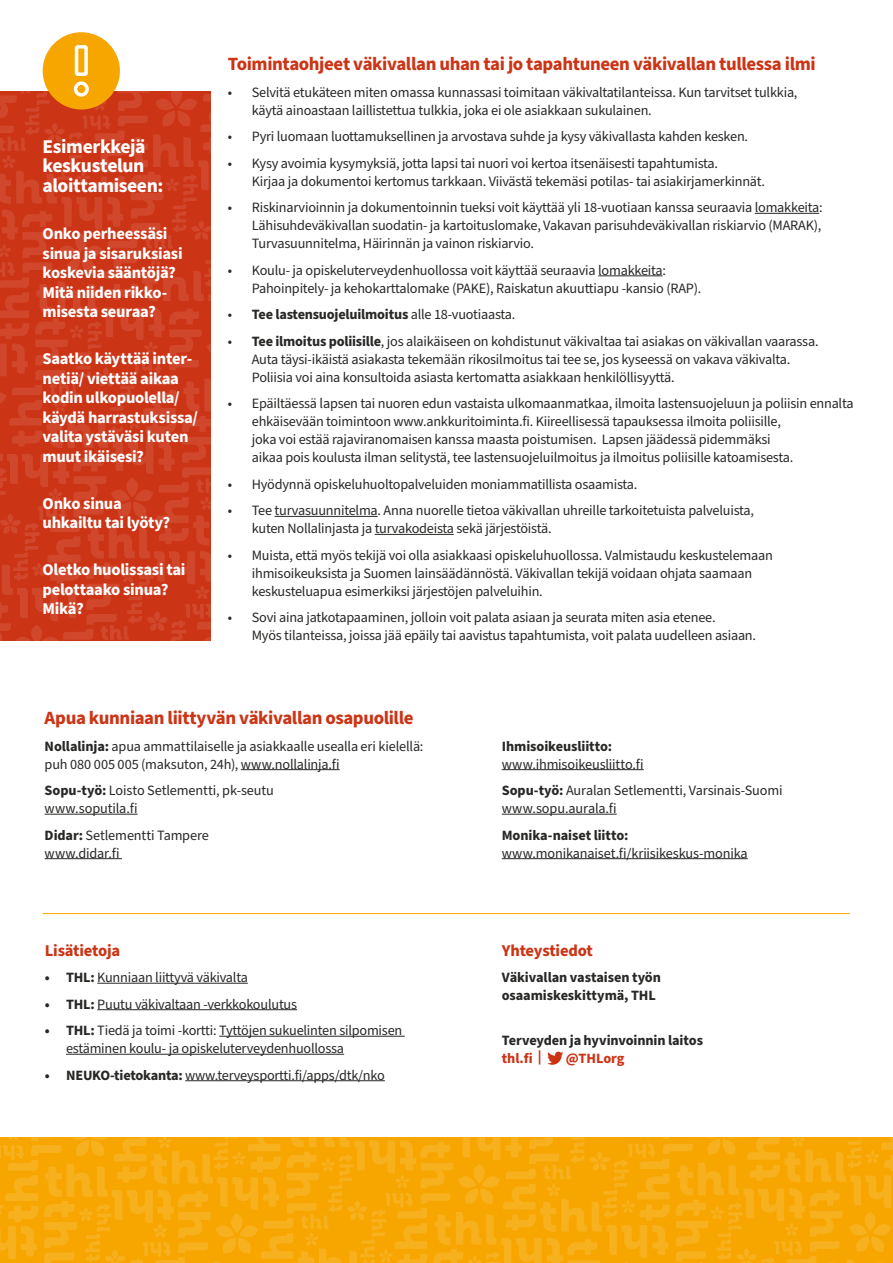
<style>
.page{position:relative;width:893px;height:1263px;background:#fff}
.page>*{position:absolute;margin:0;border:0;box-sizing:border-box;transform-origin:0 0}
.NOSTO{font:700 19.5px/19.5px "Source Sans Pro";letter-spacing:-.02em;color:#fff}
.OTSIKKO_2_-_punainen{font:700 18.75px "Source Sans Pro";letter-spacing:-.02em;color:#cc3416}
.NOSTO-2{font:700 16.5px/19.5px "Source Sans Pro";letter-spacing:-.02em;color:#fff}
.LISÄTIETOJA_JA_YHTEY{font:700 16.5px "Source Sans Pro";letter-spacing:-.01em;color:#cc3416}
.LEIPÄTEKSTI{font:14.25px/18px "Source Sans Pro";letter-spacing:-.015em;color:#282827}
.LEIPÄTEKSTI-2{font:700 14.25px/18px "Source Sans Pro";letter-spacing:-.01em;color:#282827}
.LEIPÄTEKSTI-3{font:700 14.25px "Source Sans Pro";letter-spacing:-.01em;color:#cc3416}
.s1{font-weight:400}
.s2{font-weight:700}
.s3{color:#cc3416}
</style>
<div class="page">
<svg style="left:0;top:1137px;width:893px;height:126px;background:#f7a90a"></svg>
<hr style="left:97px;top:983px;width:151px;height:1px;background:#282827">
<hr style="left:97px;top:1009px;width:200px;height:1px;background:#282827">
<hr style="left:219px;top:1036px;width:186px;height:1px;background:#282827">
<hr style="left:66px;top:1054px;width:278px;height:1px;background:#282827">
<hr style="left:185px;top:1080px;width:200px;height:1px;background:#282827">
<svg style="left:547px;top:1051px;width:16px;height:14px"></svg>
<hr style="left:43px;top:913px;width:807px;height:1px;background:#f7a600">
<svg style="left:0;top:91px;width:210px;height:549px;background:#cd3a1d"></svg>
<div style="left:43px;top:32px;width:77px;height:77px;background:#f7a600;border-radius:50%"></div>
<svg style="left:74px;top:45px;width:14px;height:31px"></svg>
<div style="left:74px;top:81px;width:15px;height:16px;border:3px solid #fff;border-radius:50%"></div>
<hr style="left:755px;top:213px;width:64px;height:1px;background:#282827">
<hr style="left:598px;top:275px;width:65px;height:1px;background:#282827">
<hr style="left:275px;top:516px;width:103px;height:1px;background:#282827">
<hr style="left:375px;top:534px;width:79px;height:1px;background:#282827">
<hr style="left:241px;top:769px;width:99px;height:1px;background:#282827">
<hr style="left:45px;top:814px;width:93px;height:1px;background:#282827">
<hr style="left:45px;top:858px;width:77px;height:1px;background:#282827">
<hr style="left:502px;top:769px;width:142px;height:1px;background:#282827">
<hr style="left:502px;top:814px;width:115px;height:1px;background:#282827">
<hr style="left:502px;top:858px;width:246px;height:1px;background:#282827">
<p class="NOSTO" style="left:43px;top:137px;width:122px">Esimerkkejä keskustelun aloittamiseen:</p>
<p class="NOSTO-2" style="left:43px;top:224px;width:142px">Onko perheessäsi sinua ja sisaruksiasi koskevia sääntöjä?<br>Mitä niiden rikko&shy;misesta seuraa?</p>
<p class="NOSTO-2" style="left:43px;top:349px;width:157px">Saatko käyttää inter&shy;netiä/ viettää aikaa kodin ulkopuolella/ käydä harrastuksissa/ valita ystäväsi kuten muut ikäisesi?</p>
<p class="NOSTO-2" style="left:43px;top:494px;width:129px">Onko sinua uhkailtu tai lyöty?</p>
<p class="NOSTO-2" style="left:43px;top:561px;width:144px">Oletko huolissasi tai pelottaako sinua?<br>Mikä?</p>
<h2 class="OTSIKKO_2_-_punainen" style="left:228px;top:51px;width:589px">Toimintaohjeet väkivallan uhan tai jo tapahtuneen väkivallan tullessa ilmi</h2>
<p class="LEIPÄTEKSTI" style="left:252px;top:83px;width:547px;text-indent:-24px">• Selvitä etukäteen miten omassa kunnassasi toimitaan väkivaltatilanteissa. Kun tarvitset tulkkia, käytä ainoastaan laillistettua tulkkia, joka ei ole asiakkaan sukulainen.</p>
<p class="LEIPÄTEKSTI" style="left:228px;top:128px;width:522px">• Pyri luomaan luottamuksellinen ja arvostava suhde ja kysy väkivallasta kahden kesken.</p>
<p class="LEIPÄTEKSTI" style="left:252px;top:154px;width:515px;text-indent:-24px">• Kysy avoimia kysymyksiä, jotta lapsi tai nuori voi kertoa itsenäisesti tapahtumista.<br>Kirjaa ja dokumentoi kertomus tarkkaan. Viivästä tekemäsi potilas- tai asiakirjamerkinnät.</p>
<p class="LEIPÄTEKSTI" style="left:252px;top:199px;width:572px;text-align:justify;text-indent:-24px">• Riskinarvioinnin ja dokumentoinnin tueksi voit käyttää yli 18-vuotiaan kanssa seuraavia lomakkeita:<br>Lähisuhdeväkivallan suodatin- ja kartoituslomake, Vakavan parisuhdeväkivallan riskiarvio (MARAK), Turvasuunnitelma, Häirinnän ja vainon riskiarvio.</p>
<p class="LEIPÄTEKSTI" style="left:252px;top:261px;width:451px;text-indent:-24px">• Koulu- ja opiskeluterveydenhuollossa voit käyttää seuraavia lomakkeita:<br>Pahoinpitely- ja kehokarttalomake (PAKE), Raiskatun akuuttiapu -kansio (RAP).</p>
<p class="LEIPÄTEKSTI-2" style="left:228px;top:306px;width:289px"><span class="s1">•</span> Tee lastensuojeluilmoitus <span class="s1">alle 18-vuotiaasta.</span></p>
<p class="LEIPÄTEKSTI" style="left:252px;top:332px;width:568px;text-indent:-24px">• <span class="s2">Tee ilmoitus poliisille</span>, jos alaikäiseen on kohdistunut väkivaltaa tai asiakas on väkivallan vaarassa.<br>Auta täysi-ikäistä asiakasta tekemään rikosilmoitus tai tee se, jos kyseessä on vakava väkivalta.<br>Poliisia voi aina konsultoida asiasta kertomatta asiakkaan henkilöllisyyttä.</p>
<p class="LEIPÄTEKSTI" style="left:252px;top:395px;width:603px;text-indent:-24px">• Epäiltäessä lapsen tai nuoren edun vastaista ulkomaanmatkaa, ilmoita lastensuojeluun ja poliisin ennalta ehkäisevään toimintoon www.ankkuritoiminta.fi. Kiireellisessä tapauksessa ilmoita poliisille,<br>joka voi estää rajaviranomaisen kanssa maasta poistumisen. Lapsen jäädessä pidemmäksi<br>aikaa pois koulusta ilman selitystä, tee lastensuojeluilmoitus ja ilmoitus poliisille katoamisesta.</p>
<p class="LEIPÄTEKSTI" style="left:228px;top:475px;width:411px">• Hyödynnä opiskeluhuoltopalveluiden moniammatillista osaamista.</p>
<p class="LEIPÄTEKSTI" style="left:252px;top:502px;width:504px;text-indent:-24px">• Tee turvasuunnitelma. Anna nuorelle tietoa väkivallan uhreille tarkoitetuista palveluista, kuten Nollalinjasta ja turvakodeista sekä järjestöistä.</p>
<p class="LEIPÄTEKSTI" style="left:252px;top:546px;width:523px;text-indent:-24px">• Muista, että myös tekijä voi olla asiakkaasi opiskeluhuollossa. Valmistaudu keskustelemaan ihmisoikeuksista ja Suomen lainsäädännöstä. Väkivallan tekijä voidaan ohjata saamaan keskusteluapua esimerkiksi järjestöjen palveluihin.</p>
<p class="LEIPÄTEKSTI" style="left:252px;top:609px;width:506px;text-indent:-24px">• Sovi aina jatkotapaaminen, jolloin voit palata asiaan ja seurata miten asia etenee.<br>Myös tilanteissa, joissa jää epäily tai aavistus tapahtumista, voit palata uudelleen asiaan.</p>
<h2 class="OTSIKKO_2_-_punainen" style="left:45px;top:705px;width:370px">Apua kunniaan liittyvän väkivallan osapuolille</h2>
<p class="LEIPÄTEKSTI" style="left:45px;top:737px;width:380px"><span class="s2">Nollalinja:</span> apua ammattilaiselle ja asiakkaalle usealla eri kielellä: puh 080 005 005 (maksuton, 24h), www.nollalinja.fi</p>
<p class="LEIPÄTEKSTI" style="left:45px;top:782px;width:231px"><span class="s2">Sopu-työ:</span> Loisto Setlementti, pk-seutu www.soputila.fi</p>
<p class="LEIPÄTEKSTI" style="left:45px;top:826px;width:166px"><span class="s2">Didar:</span> Setlementti Tampere www.didar.fi</p>
<p class="LISÄTIETOJA_JA_YHTEY" style="left:45px;top:939px;width:77px">Lisätietoja</p>
<p class="LEIPÄTEKSTI" style="left:45px;top:969px;width:205px"><span class="s2">• THL:</span> Kunniaan liittyvä väkivalta</p>
<p class="LEIPÄTEKSTI" style="left:45px;top:995px;width:254px"><span class="s2">• THL:</span> Puutu väkivaltaan -verkkokoulutus</p>
<p class="LEIPÄTEKSTI" style="left:66px;top:1022px;width:338px;text-indent:-21px"><span class="s2">• THL:</span> Tiedä ja toimi -kortti: Tyttöjen sukuelinten silpomisen estäminen koulu- ja opiskeluterveydenhuollossa</p>
<p class="LEIPÄTEKSTI" style="left:45px;top:1066px;width:342px"><span class="s2">• NEUKO-tietokanta:</span> www.terveysportti.fi/apps/dtk/nko</p>
<p class="LEIPÄTEKSTI" style="left:502px;top:737px;width:143px"><span class="s2">Ihmisoikeusliitto: </span>www.ihmisoikeusliitto.fi</p>
<p class="LEIPÄTEKSTI" style="left:502px;top:782px;width:282px"><span class="s2">Sopu-työ:</span> Auralan Setlementti, Varsinais-Suomi www.sopu.aurala.fi</p>
<p class="LEIPÄTEKSTI" style="left:502px;top:826px;width:247px"><span class="s2">Monika-naiset liitto: </span>www.monikanaiset.fi/kriisikeskus-monika</p>
<p class="LISÄTIETOJA_JA_YHTEY" style="left:502px;top:939px;width:92px">Yhteystiedot</p>
<p class="LEIPÄTEKSTI-2" style="left:502px;top:969px;width:161px">Väkivallan vastaisen työn osaamiskeskittymä, THL</p>
<p class="LEIPÄTEKSTI-2" style="left:502px;top:1031px;width:203px">Terveyden ja hyvinvoinnin laitos <span class="s3">thl.fi |</span></p>
<p class="LEIPÄTEKSTI-3" style="left:566px;top:1048px;width:60px">@THLorg</p>
</div>
